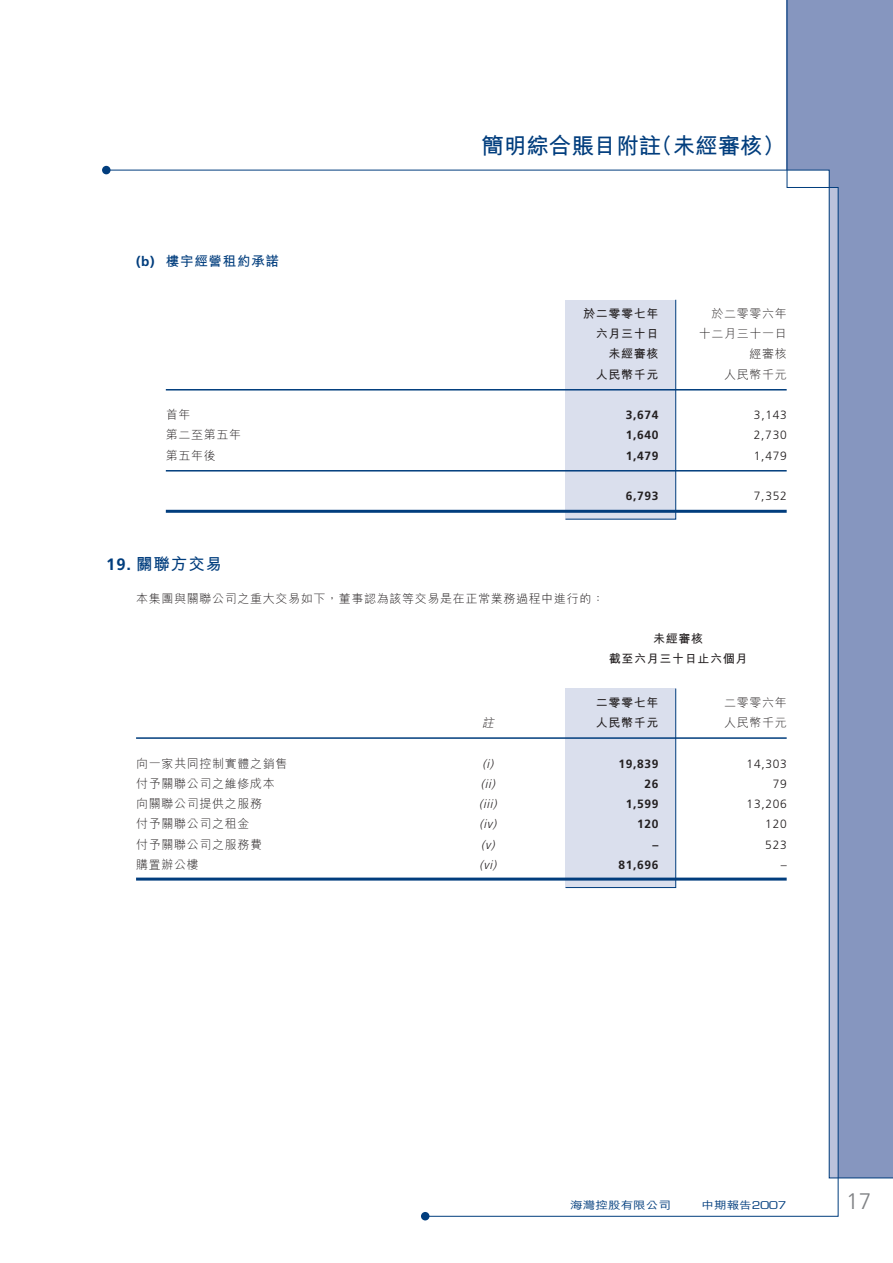
<style>
.page{position:relative;width:893px;height:1263px;background:#fff}
.page>*{position:absolute;margin:0;border:0;box-sizing:border-box;transform-origin:0 0}
.t1{font:700 22.5px "M Hei HK";color:#013d7d}
.t2{font:300 22.5px "Frutiger LT Std";color:#808285}
.t3{font:700 16.5px "M Hei HK";letter-spacing:.055em;color:#013d7d}
.t4{font:700 13.5px "M Hei HK";letter-spacing:.055em;color:#013d7d}
.t5{font:300 12px "M Hei HK";letter-spacing:.055em;color:#231f20}
.t6{font:700 12px/20.2px "M Hei HK";letter-spacing:.055em;color:#231f20;text-align:center}
.t7{font:700 12px "Frutiger LT Std";letter-spacing:.055em;color:#231f20}
.t8{font:300 12px "Frutiger LT Std";letter-spacing:.055em;color:#231f20}
.t9{font:italic 300 12px "Frutiger LT Std";color:#231f20}
.t10{font:italic 300 12px "M Hei HK";color:#231f20}
.t11{font:500 10.5px "M Hei HK";color:#013d7d;scale:1.2 1}
.s1{font-family:"Frutiger LT Std"}
.s2{font-family:"Eurostile LT Std";font-weight:400}
</style>
<div class="page">
<div style="left:838px;top:0;width:55px;height:1178px;background:#8696bf"></div>
<div style="left:102px;top:166px;width:9px;height:8px;background:#013d7d;border-radius:50%"></div>
<svg style="left:424px;top:0;width:415px;height:1217px"></svg>
<div style="left:421px;top:1212px;width:8px;height:8px;background:#013d7d;border-radius:50%"></div>
<div style="left:565px;top:299px;width:111px;height:221px;background:#dadfed"></div>
<hr style="left:166px;top:389px;width:621px;height:1px;background:#013d7d">
<hr style="left:166px;top:470px;width:621px;height:1px;background:#013d7d">
<hr style="left:166px;top:510px;width:621px;height:3px;background:#013d7d">
<div style="left:565px;top:688px;width:111px;height:200px;background:#dadfed"></div>
<hr style="left:136px;top:737px;width:651px;height:2px;background:#013d7d">
<hr style="left:136px;top:877px;width:651px;height:3px;background:#013d7d">
<p class="t4" style="left:136px;top:251px;width:145px"><span class="s1">(b)</span> 樓宇經營租約承諾</p>
<p class="t1" style="left:481px;top:130px;width:305px">簡明綜合賬目附註（未經審核）</p>
<p class="t6" style="left:583px;top:303px;width:77px">於二零零七年</p>
<p class="t5" style="left:711px;top:305px;width:77px">於二零零六年</p>
<p class="t6" style="left:596px;top:323px;width:64px">六月三十日</p>
<p class="t5" style="left:699px;top:325px;width:90px">十二月三十一日</p>
<p class="t6" style="left:608px;top:343px;width:52px">未經審核</p>
<p class="t5" style="left:749px;top:346px;width:39px">經審核</p>
<p class="t6" style="left:596px;top:363px;width:64px">人民幣千元</p>
<p class="t5" style="left:724px;top:366px;width:64px">人民幣千元</p>
<p class="t5" style="left:166px;top:406px;width:26px">首年</p>
<p class="t7" style="left:626px;top:408px;width:34px">3,674</p>
<p class="t8" style="left:754px;top:408px;width:34px">3,143</p>
<p class="t5" style="left:166px;top:427px;width:77px">第二至第五年</p>
<p class="t7" style="left:626px;top:428px;width:34px">1,640</p>
<p class="t8" style="left:754px;top:429px;width:34px">2,730</p>
<p class="t5" style="left:166px;top:447px;width:52px">第五年後</p>
<p class="t7" style="left:626px;top:448px;width:34px">1,479</p>
<p class="t8" style="left:754px;top:449px;width:34px">1,479</p>
<p class="t7" style="left:626px;top:489px;width:34px">6,793</p>
<p class="t8" style="left:754px;top:489px;width:34px">7,352</p>
<p class="t3" style="left:106px;top:551px;width:117px"><span class="s1">19.</span> 關聯方交易</p>
<p class="t5" style="left:136px;top:590px;width:470px">本集團與關聯公司之重大交易如下，董事認為該等交易是在正常業務過程中進行的：</p>
<p class="t6" style="left:609px;top:628px;width:140px">未經審核<br>截至六月三十日止六個月</p>
<p class="t6" style="left:596px;top:691px;width:64px">二零零七年</p>
<p class="t5" style="left:724px;top:694px;width:64px">二零零六年</p>
<p class="t10" style="left:482px;top:714px;width:17px">註</p>
<p class="t6" style="left:596px;top:712px;width:64px">人民幣千元</p>
<p class="t5" style="left:724px;top:714px;width:64px">人民幣千元</p>
<p class="t5" style="left:136px;top:755px;width:153px">向一家共同控制實體之銷售</p>
<p class="t9" style="left:482px;top:757px;width:15px">(i)</p>
<p class="t7" style="left:618px;top:756px;width:42px">19,839</p>
<p class="t8" style="left:747px;top:757px;width:42px">14,303</p>
<p class="t5" style="left:136px;top:775px;width:140px">付予關聯公司之維修成本</p>
<p class="t9" style="left:481px;top:777px;width:19px">(ii)</p>
<p class="t7" style="left:644px;top:776px;width:16px">26</p>
<p class="t8" style="left:773px;top:777px;width:16px">79</p>
<p class="t5" style="left:136px;top:795px;width:128px">向關聯公司提供之服務</p>
<p class="t9" style="left:479px;top:797px;width:22px">(iii)</p>
<p class="t7" style="left:626px;top:797px;width:34px">1,599</p>
<p class="t8" style="left:747px;top:797px;width:42px">13,206</p>
<p class="t5" style="left:136px;top:815px;width:115px">付予關聯公司之租金</p>
<p class="t9" style="left:479px;top:817px;width:21px">(iv)</p>
<p class="t7" style="left:637px;top:817px;width:23px">120</p>
<p class="t8" style="left:765px;top:817px;width:23px">120</p>
<p class="t5" style="left:136px;top:836px;width:128px">付予關聯公司之服務費</p>
<p class="t9" style="left:481px;top:838px;width:18px">(v)</p>
<p class="t7" style="left:652px;top:837px;width:7px">–</p>
<p class="t8" style="left:765px;top:838px;width:23px">523</p>
<p class="t5" style="left:136px;top:856px;width:64px">購置辦公樓</p>
<p class="t9" style="left:479px;top:858px;width:21px">(vi)</p>
<p class="t7" style="left:618px;top:857px;width:42px">81,696</p>
<p class="t8" style="left:781px;top:858px;width:7px">–</p>
<p class="t11" style="left:570px;top:1197px;width:85px">海灣控股有限公司</p>
<p class="t11" style="left:701px;top:1197px;width:72px">中期報告<span class="s2">2007</span></p>
<p class="t2" style="left:846px;top:1188px;width:24px">17</p>
</div>
